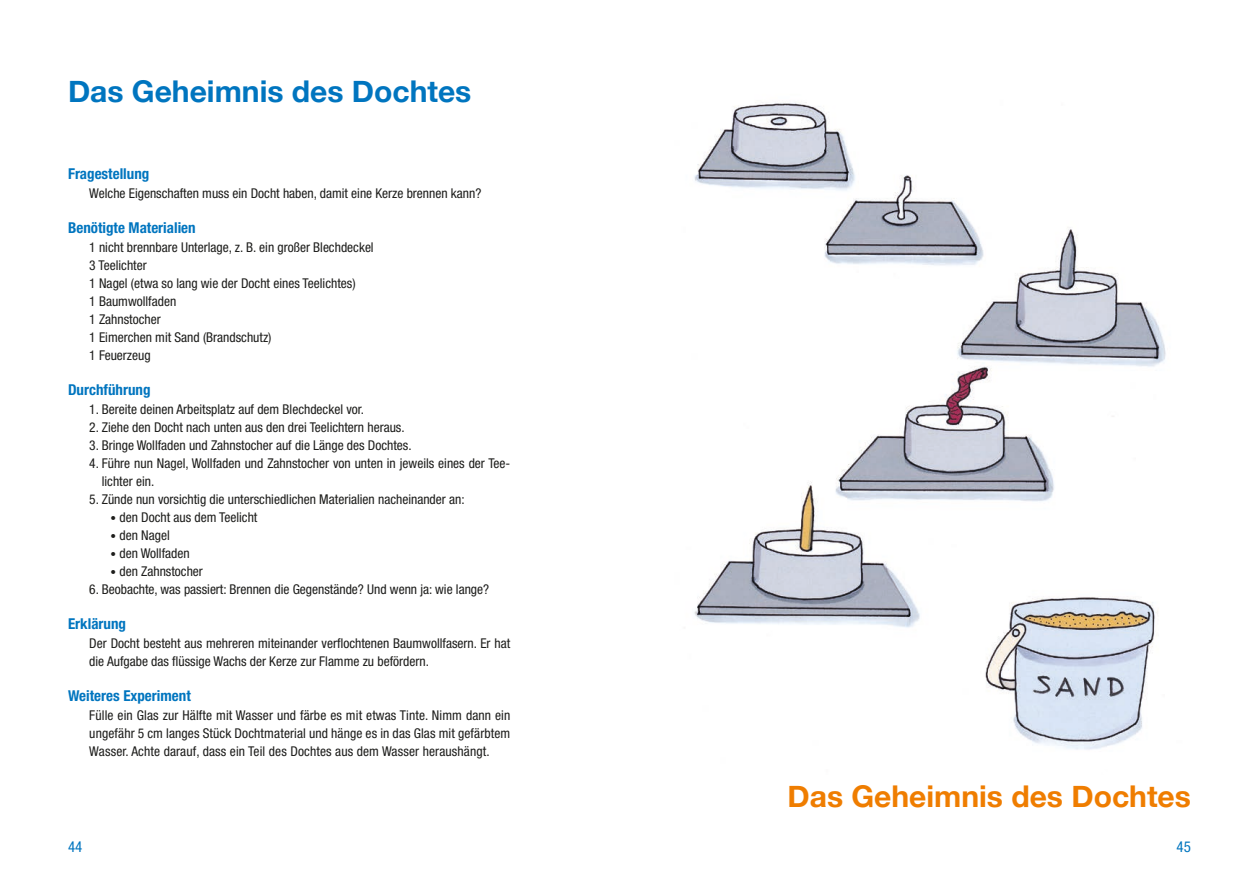
<style>
.page{position:relative;width:1259px;height:893px;background:#fff}
.page>*{position:absolute;margin:0;border:0;box-sizing:border-box;transform-origin:0 0}
.t1{font:700 30px "Helvetica Neue";color:#0075bf}
.t2{font:700 30px "Helvetica Neue";color:#ef7d00}
.t3{font:700 condensed 15px "Helvetica Neue";color:#0075bf}
.t4{font:condensed 15px "Helvetica Neue";color:#0075bf}
.t5{font:condensed 13.5px/18px "Helvetica Neue";color:#1d1d1b}
.s1{font-size:11.25px}
</style>
<div class="page">
<img style="left:694px;top:102px;width:472px;height:648px">
<h1 class="t1" style="left:68px;top:67px;width:405px">Das Geheimnis des Dochtes</h1>
<p class="t3" style="left:68px;top:164px;width:83px">Fragestellung</p>
<p class="t5" style="left:89px;top:184px;width:394px">Welche Eigenschaften muss ein Docht haben, damit eine Kerze brennen kann?</p>
<p class="t3" style="left:68px;top:218px;width:129px">Benötigte Materialien</p>
<p class="t5" style="left:89px;top:238px;width:286px">1 nicht brennbare Unterlage, z. B. ein großer Blechdeckel<br>3 Teelichter<br>1 Nagel (etwa so lang wie der Docht eines Teelichtes)<br>1 Baumwollfaden<br>1 Zahnstocher<br>1 Eimerchen mit Sand (Brandschutz)<br>1 Feuerzeug</p>
<p class="t3" style="left:68px;top:380px;width:84px">Durchführung</p>
<p class="t5" style="left:89px;top:400px;width:276px">1. Bereite deinen Arbeitsplatz auf dem Blechdeckel vor.</p>
<p class="t5" style="left:89px;top:418px;width:317px">2. Ziehe den Docht nach unten aus den drei Teelichtern heraus.</p>
<p class="t5" style="left:89px;top:436px;width:324px">3. Bringe Wollfaden und Zahnstocher auf die Länge des Dochtes.</p>
<p class="t5" style="left:102px;top:454px;width:410px;text-indent:-12px">4. Führe nun Nagel, Wollfaden und Zahnstocher von unten in jeweils eines der Tee&shy;lichter ein.</p>
<p class="t5" style="left:89px;top:490px;width:377px">5. Zünde nun vorsichtig die unterschiedlichen Materialien nacheinander an:</p>
<p class="t5" style="left:111px;top:508px;width:148px"><span class="s1">•</span> den Docht aus dem Teelicht</p>
<p class="t5" style="left:111px;top:526px;width:61px"><span class="s1">•</span> den Nagel</p>
<p class="t5" style="left:111px;top:544px;width:81px"><span class="s1">•</span> den Wollfaden</p>
<p class="t5" style="left:111px;top:562px;width:94px"><span class="s1">•</span> den Zahnstocher</p>
<p class="t5" style="left:89px;top:580px;width:401px">6. Beobachte, was passiert: Brennen die Gegenstände? Und wenn ja: wie lange?</p>
<p class="t3" style="left:68px;top:614px;width:60px">Erklärung</p>
<p class="t5" style="left:89px;top:634px;width:422px">Der Docht besteht aus mehreren miteinander verflochtenen Baumwollfasern. Er hat die Aufgabe das flüssige Wachs der Kerze zur Flamme zu befördern.</p>
<p class="t3" style="left:68px;top:686px;width:124px">Weiteres Experiment</p>
<p class="t5" style="left:89px;top:706px;width:422px;text-align:justify">Fülle ein Glas zur Hälfte mit Wasser und färbe es mit etwas Tinte. Nimm dann ein ungefähr 5 cm langes Stück Dochtmaterial und hänge es in das Glas mit gefärbtem Wasser. Achte darauf, dass ein Teil des Dochtes aus dem Wasser heraushängt.</p>
<h1 class="t2" style="left:787px;top:773px;width:405px">Das Geheimnis des Dochtes</h1>
<p class="t4" style="left:68px;top:838px;width:16px">44</p>
<p class="t4" style="left:1176px;top:838px;width:16px">45</p>
</div>
